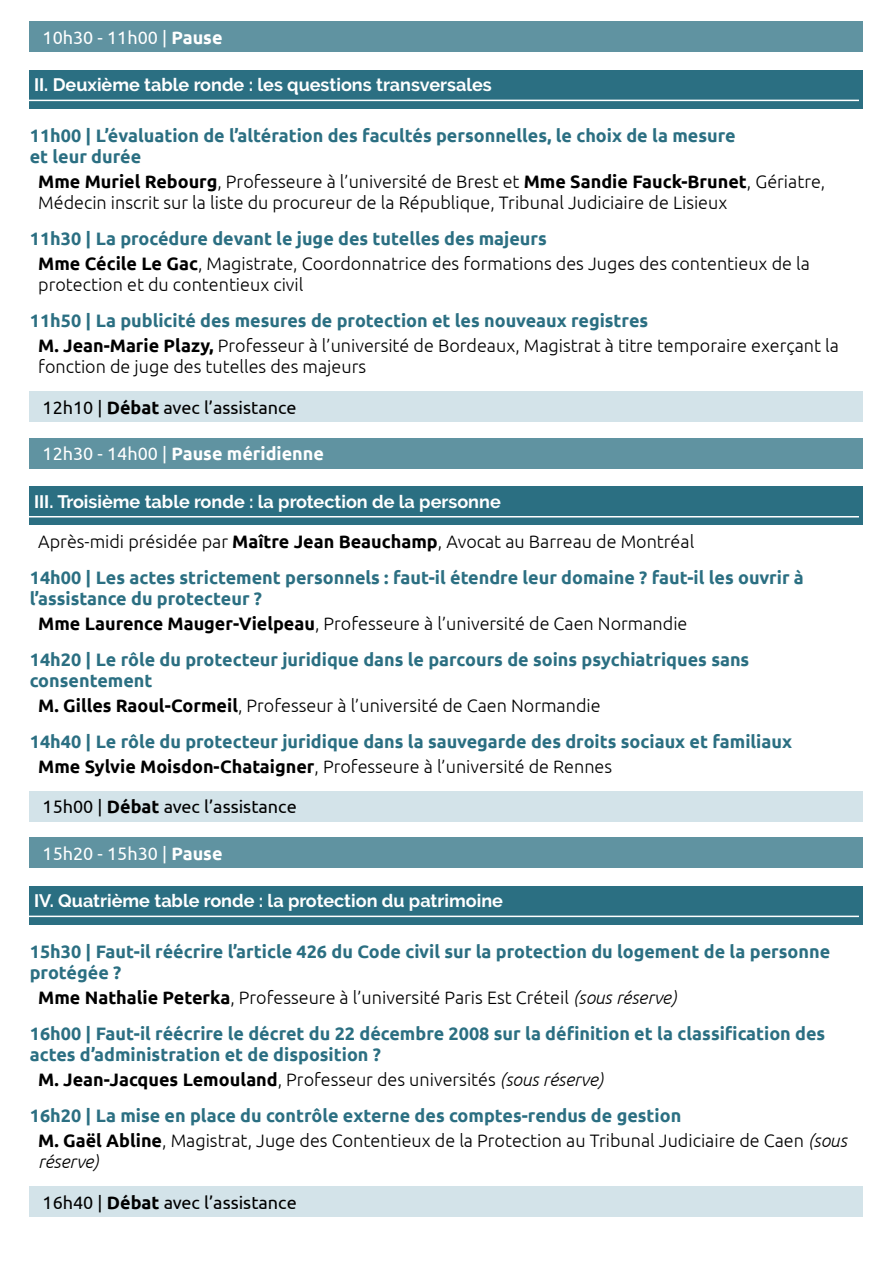
<style>
.page{position:relative;width:893px;height:1263px;background:#fff}
.page>*{position:absolute;margin:0;border:0;box-sizing:border-box;transform-origin:0 0}
.t1{font:300 18px/25.2px "Ubuntu";color:#000}
.t2{font:700 18px/21px "Ubuntu";color:#2b6f82}
.t3{font:700 18px "Raleway";color:#fff}
.t4{font:18px "Ubuntu";color:#000}
.t5{font:18px "Ubuntu";color:#fff}
.t6{font:700 18px "Ubuntu";color:#fff}
.t7{font:italic 300 18px "Ubuntu";color:#000}
.s1{font-weight:700}
.s2{font-weight:700;color:#2b6f82}
.s3{font-weight:400}
.s4{font-weight:300;color:#000}
.s5{color:#000}
.s6{font-weight:300;font-style:italic;color:#000}
.s7{font-style:italic}
</style>
<div class="page">
<div style="left:30px;top:21px;width:833px;height:31px;background:#6093a1"></div>
<div style="left:30px;top:70px;width:833px;height:38px;background:#2b6f82"></div>
<hr style="left:26px;top:100px;width:833px;height:1px;background:#fff">
<div style="left:30px;top:391px;width:833px;height:31px;background:#d3e3e9"></div>
<div style="left:30px;top:438px;width:833px;height:31px;background:#6093a1"></div>
<div style="left:30px;top:486px;width:833px;height:38px;background:#2b6f82"></div>
<hr style="left:26px;top:516px;width:833px;height:1px;background:#fff">
<div style="left:30px;top:791px;width:833px;height:31px;background:#d3e3e9"></div>
<div style="left:30px;top:837px;width:833px;height:31px;background:#6093a1"></div>
<div style="left:30px;top:886px;width:833px;height:38px;background:#2b6f82"></div>
<hr style="left:26px;top:916px;width:833px;height:1px;background:#fff">
<div style="left:30px;top:1186px;width:833px;height:31px;background:#d3e3e9"></div>
<p class="t5" style="left:43px;top:26px;width:182px">10h30 - 11h00 | <span class="s1">Pause</span></p>
<p class="t3" style="left:34px;top:75px;width:459px">II. Deuxième table ronde : les questions transversales</p>
<p class="t2" style="left:30px;top:125px;width:707px">11h00 | L’évaluation de l’altération des facultés personnelles, le choix de la mesure et leur durée</p>
<p class="t1" style="left:38px;top:171px;width:789px;line-height:21px"><span class="s1">Mme Muriel Rebourg</span>, Professeure à l’université de Brest et <span class="s1">Mme Sandie Fauck-Brunet</span>, Gériatre,<br>Médecin inscrit sur la liste du procureur de la République, Tribunal Judiciaire de Lisieux</p>
<p class="t1" style="left:38px;top:226px;width:773px;text-indent:-8px"><span class="s2">11h30 | La procédure devant le juge des tutelles des majeurs<br></span><span class="s1">Mme Cécile Le Gac</span>, Magistrate, Coordonnatrice des formations des Juges des contentieux de la</p>
<p class="t1" style="left:38px;top:272px;width:267px">protection et du contentieux civil</p>
<p class="t1" style="left:38px;top:308px;width:802px;text-indent:-8px"><span class="s2">11h50 | La publicité des mesures de protection et les nouveaux registres<br></span><span class="s1">M. Jean-Marie Plazy,</span> Professeur à l’université de Bordeaux, Magistrat à titre temporaire exerçant la</p>
<p class="t1" style="left:38px;top:354px;width:329px">fonction de juge des tutelles des majeurs</p>
<p class="t4" style="left:43px;top:396px;width:256px">12h10 | <span class="s1">Débat</span> avec l’assistance</p>
<p class="t6" style="left:43px;top:443px;width:283px"><span class="s3">12h30 - 14h00 |</span> Pause méridienne</p>
<p class="t3" style="left:34px;top:491px;width:468px">III. Troisième table ronde : la protection de la personne</p>
<p class="t2" style="left:30px;top:523px;width:776px;line-height:35.8px;text-indent:8px"><span class="s4">Après-midi présidée par</span> <span class="s5">Maître Jean Beauchamp</span><span class="s4">, Avocat au Barreau de Montréal<br></span>14h00 | Les actes strictement personnels : faut-il étendre leur domaine ? faut-il les ouvrir à</p>
<p class="t1" style="left:38px;top:585px;width:651px;text-indent:-8px"><span class="s2">l’assistance du protecteur ?<br></span><span class="s1">Mme Laurence Mauger-Vielpeau</span>, Professeure à l’université de Caen Normandie</p>
<p class="t2" style="left:30px;top:648px;width:721px">14h20 | Le rôle du protecteur juridique dans le parcours de soins psychiatriques sans consentement</p>
<p class="t2" style="left:30px;top:687px;width:764px;line-height:35.8px;text-indent:8px"><span class="s5">M. Gilles Raoul-Cormeil</span><span class="s4">, Professeur à l’université de Caen Normandie<br></span>14h40 | Le rôle du protecteur juridique dans la sauvegarde des droits sociaux et familiaux</p>
<p class="t1" style="left:38px;top:754px;width:575px"><span class="s1">Mme Sylvie Moisdon-Chataigner</span>, Professeure à l’université de Rennes</p>
<p class="t4" style="left:43px;top:796px;width:256px">15h00 | <span class="s1">Débat</span> avec l’assistance</p>
<p class="t5" style="left:43px;top:842px;width:182px">15h20 - 15h30 | <span class="s1">Pause</span></p>
<p class="t3" style="left:34px;top:890px;width:470px">IV. Quatrième table ronde : la protection du patrimoine</p>
<p class="t2" style="left:30px;top:941px;width:802px">15h30 | Faut-il réécrire l’article 426 du Code civil sur la protection du logement de la personne protégée ?</p>
<p class="t2" style="left:30px;top:979px;width:797px;line-height:35.8px;text-indent:8px"><span class="s5">Mme Nathalie Peterka</span><span class="s4">, Professeure à l’université Paris Est Créteil</span> <span class="s6">(sous réserve)<br></span>16h00 | Faut-il réécrire le décret du 22 décembre 2008 sur la définition et la classification des</p>
<p class="t2" style="left:38px;top:1042px;width:566px;line-height:25.2px;text-indent:-8px">actes d’administration et de disposition ?<br><span class="s5">M. Jean-Jacques Lemouland</span><span class="s4">, Professeur des universités</span> <span class="s6">(sous réserve)</span></p>
<p class="t1" style="left:38px;top:1103px;width:810px;text-indent:-8px"><span class="s2">16h20 | La mise en place du contrôle externe des comptes-rendus de gestion<br></span><span class="s1">M. Gaël Abline</span>, Magistrat, Juge des Contentieux de la Protection au Tribunal Judiciaire de Caen <span class="s7">(sous</span></p>
<p class="t7" style="left:38px;top:1151px;width:62px">réserve)</p>
<p class="t4" style="left:43px;top:1191px;width:256px">16h40 | <span class="s1">Débat</span> avec l’assistance</p>
</div>
